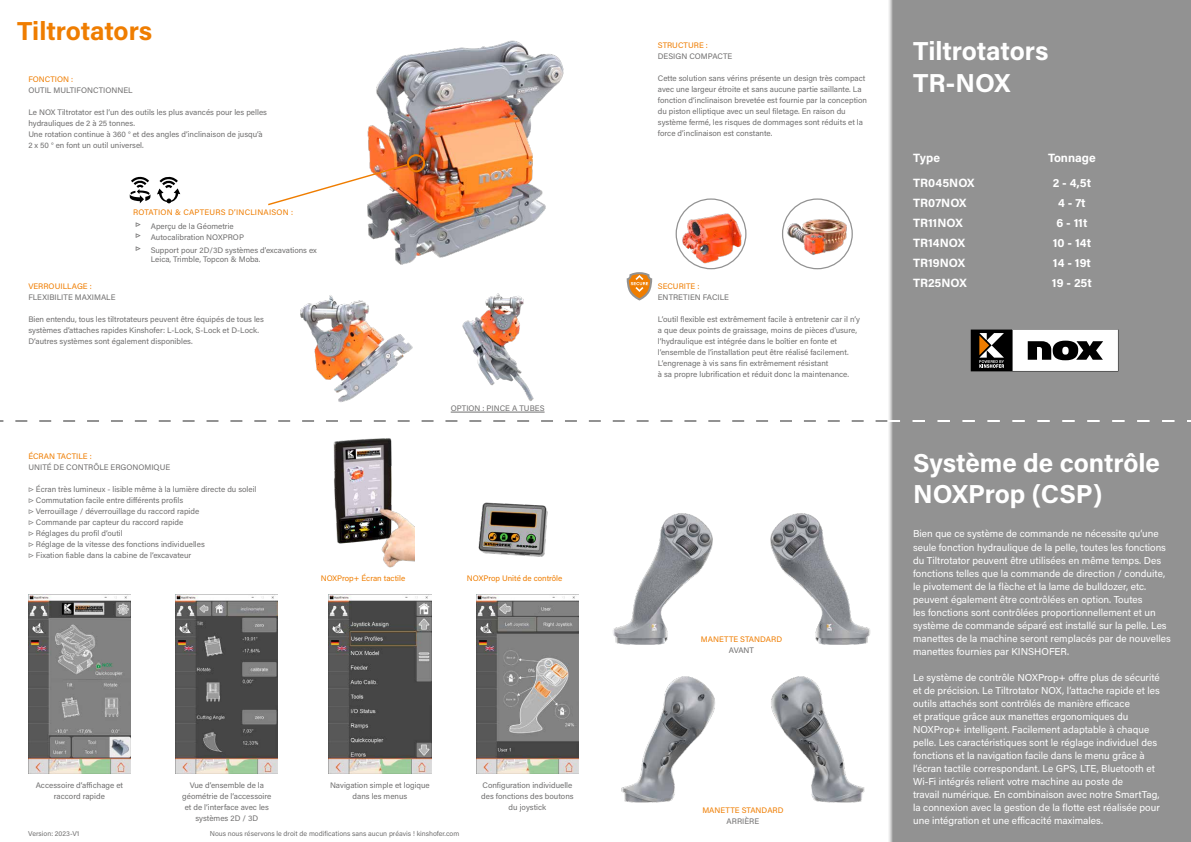
<style>
.page{position:relative;width:1191px;height:842px;background:#fff}
.page>*{position:absolute;margin:0;border:0;box-sizing:border-box;transform-origin:0 0}
.t1{font:700 26px/31.2px "Acumin Pro";color:#fff}
.t2{font:700 26px "Acumin Pro";color:#ef7d00}
.t3{font:700 12px "Acumin Pro";color:#fff}
.t4{font:10px/13px "Acumin Pro";color:#fff}
.t5{font:8px/11px "Acumin Pro";color:#706f6f}
.t6{font:8px "Acumin Pro";color:#ef7d00}
.t7{font:8px/14.2px "Acumin Pro";letter-spacing:.02em;color:#ef7d00}
.t8{font:7px "Acumin Pro";color:#706f6f}
.s1{color:#706f6f}
.s2{font-weight:700}
</style>
<div class="page">
<div style="left:887px;top:0;width:304px;height:842px;background:#929292"></div>
<img style="left:367px;top:40px;width:197px;height:225px">
<svg style="left:0;top:420px;width:1191px;height:2px"></svg>
<svg style="left:676px;top:199px;width:70px;height:70px"></svg>
<img style="left:677px;top:203px;width:69px;height:62px">
<div style="left:675px;top:198px;width:71px;height:71px;border:1px solid #929292;border-radius:50%"></div>
<img style="left:782px;top:200px;width:70px;height:69px">
<div style="left:782px;top:198px;width:71px;height:71px;border:1px solid #929292;border-radius:50%"></div>
<img style="left:300px;top:295px;width:113px;height:107px">
<img style="left:462px;top:293px;width:72px;height:108px">
<div style="left:407px;top:154px;width:18px;height:18px;border:2px solid #ef7d00;border-radius:50%"></div>
<svg style="left:268px;top:164px;width:139px;height:41px"></svg>
<svg style="left:130px;top:176px;width:20px;height:27px"></svg>
<svg style="left:157px;top:177px;width:23px;height:26px"></svg>
<hr style="left:451px;top:412px;width:93px;height:1px;background:#706f6f">
<svg style="left:970px;top:330px;width:148px;height:41px;background:#9a9997"></svg>
<img style="left:28px;top:594px;width:102px;height:180px">
<img style="left:476px;top:594px;width:102px;height:180px">
<img style="left:329px;top:594px;width:102px;height:180px">
<img style="left:176px;top:594px;width:102px;height:180px">
<img style="left:333px;top:438px;width:81px;height:130px">
<img style="left:478px;top:502px;width:70px;height:55px">
<img style="left:613px;top:513px;width:257px;height:132px">
<img style="left:621px;top:676px;width:244px;height:127px">
<svg style="left:626px;top:272px;width:26px;height:28px"></svg>
<h1 class="t2" style="left:17px;top:13px;width:137px">Tiltrotators</h1>
<p class="t6" style="left:28px;top:74px;width:46px">FONCTION :</p>
<p class="t5" style="left:28px;top:85px;width:106px">OUTIL MULTIFONCTIONNEL</p>
<p class="t5" style="left:28px;top:107px;width:240px">Le NOX Tiltrotator est l‘un des outils les plus avancés pour les pelles hydrauliques de 2 à 25 tonnes.<br>Une rotation continue à 360 ° et des angles d‘inclinaison de jusqu‘à 2 x 50 ° en font un outil universel.</p>
<p class="t7" style="left:133px;top:205px;width:161px">ROTATION &amp; CAPTEURS D’INCLINAISON : <sup>▷</sup> <span class="s1">Aperçu de la Géometrie</span></p>
<p class="t5" style="left:135px;top:231px;width:183px;line-height:12.2px"><sup>▷</sup> Autocalibration NOXPROP<br><span class="s2">▷</span> Support pour 2D/3D systèmes d’excavations ex</p>
<p class="t5" style="left:151px;top:253px;width:111px">Leica, Trimble, Topcon &amp; Moba.</p>
<p class="t6" style="left:28px;top:281px;width:65px">VERROUILLAGE :</p>
<p class="t5" style="left:28px;top:292px;width:89px">FLEXIBILITE MAXIMALE</p>
<p class="t5" style="left:28px;top:314px;width:237px">Bien entendu, tous les tiltrotateurs peuvent être équipés de tous les systèmes d’attaches rapides Kinshofer: L-Lock, S-Lock et D-Lock.<br>D‘autres systèmes sont également disponibles.</p>
<p class="t6" style="left:28px;top:451px;width:65px">ÉCRAN TACTILE :</p>
<p class="t5" style="left:28px;top:462px;width:143px">UNITÉ DE CONTRÔLE ERGONOMIQUE</p>
<p class="t5" style="left:28px;top:484px;width:230px">▷ Écran très lumineux - lisible même à la lumière directe du soleil ▷ Commutation facile entre différents profils<br>▷ Verrouillage / déverrouillage du raccord rapide<br>▷ Commande par capteur du raccord rapide<br>▷ Réglages du profil d‘outil<br>▷ Réglage de la vitesse des fonctions individuelles<br>▷ Fixation fiable dans la cabine de l‘excavateur</p>
<p class="t5" style="left:451px;top:403px;width:95px">OPTION : PINCE A TUBES</p>
<p class="t6" style="left:321px;top:572px;width:86px">NOXProp+ Écran tactile</p>
<p class="t6" style="left:467px;top:572px;width:97px">NOXProp Unité de contrôle</p>
<p class="t5" style="left:36px;top:780px;width:89px;text-align:center">Accessoire d‘affichage et raccord rapide</p>
<p class="t5" style="left:182px;top:780px;width:91px;text-align:center">Vue d‘ensemble de la géométrie de l‘accessoire et de l‘interface avec les systèmes 2D / 3D</p>
<p class="t5" style="left:330px;top:780px;width:101px;text-align:center">Navigation simple et logique dans les menus</p>
<p class="t5" style="left:481px;top:780px;width:94px;text-align:center">Configuration individuelle des fonctions des boutons du joystick</p>
<p class="t8" style="left:28px;top:829px;width:53px">Version: 2023-V1</p>
<p class="t8" style="left:210px;top:829px;width:251px">Nous nous réservons le droit de modifications sans aucun préavis ! kinshofer.com</p>
<p class="t6" style="left:658px;top:40px;width:52px">STRUCTURE :</p>
<p class="t5" style="left:658px;top:51px;width:76px">DESIGN COMPACTE</p>
<p class="t5" style="left:658px;top:73px;width:211px">Cette solution sans vérins présente un design très compact avec une largeur étroite et sans aucune partie saillante. La fonction d‘inclinaison brevetée est fournie par la conception du piston elliptique avec un seul filetage. En raison du système fermé, les risques de dommages sont réduits et la force d’inclinaison est constante.</p>
<p class="t6" style="left:658px;top:281px;width:43px">SECURITE :</p>
<p class="t5" style="left:658px;top:292px;width:73px">ENTRETIEN FACILE</p>
<p class="t5" style="left:658px;top:314px;width:204px">L‘outil flexible est extrêmement facile à entretenir car il n‘y a que deux points de graissage, moins de pièces d‘usure, l‘hydraulique est intégrée dans le boîtier en fonte et l‘ensemble de l‘installation peut être réalisé facilement.<br>L‘engrenage à vis sans fin extrêmement résistant<br>à sa propre lubrification et réduit donc la maintenance.</p>
<p class="t6" style="left:701px;top:633px;width:83px">MANETTE STANDARD</p>
<p class="t5" style="left:729px;top:644px;width:27px">AVANT</p>
<p class="t6" style="left:702px;top:805px;width:83px">MANETTE STANDARD</p>
<p class="t5" style="left:726px;top:815px;width:34px">ARRIÈRE</p>
<h1 class="t1" style="left:913px;top:35px;width:137px">Tiltrotators<br>TR-NOX</h1>
<h2 class="t3" style="left:913px;top:149px;width:28px">Type</h2>
<h2 class="t3" style="left:1048px;top:149px;width:49px">Tonnage</h2>
<h2 class="t3" style="left:913px;top:175px;width:63px">TR045NOX</h2>
<h2 class="t3" style="left:1052px;top:175px;width:40px">2 - 4,5t</h2>
<h2 class="t3" style="left:913px;top:194px;width:55px">TR07NOX</h2>
<h2 class="t3" style="left:1058px;top:194px;width:29px">4 - 7t</h2>
<h2 class="t3" style="left:913px;top:214px;width:51px">TR11NOX</h2>
<h2 class="t3" style="left:1056px;top:214px;width:33px">6 - 11t</h2>
<h2 class="t3" style="left:913px;top:234px;width:53px">TR14NOX</h2>
<h2 class="t3" style="left:1052px;top:234px;width:40px">10 - 14t</h2>
<h2 class="t3" style="left:913px;top:254px;width:53px">TR19NOX</h2>
<h2 class="t3" style="left:1052px;top:254px;width:40px">14 - 19t</h2>
<h2 class="t3" style="left:913px;top:274px;width:55px">TR25NOX</h2>
<h2 class="t3" style="left:1052px;top:274px;width:41px">19 - 25t</h2>
<h1 class="t1" style="left:913px;top:446px;width:248px">Système de contrôle<br>NOXProp (CSP)</h1>
<p class="t4" style="left:913px;top:527px;width:259px">Bien que ce système de commande ne nécessite qu‘une seule fonction hydraulique de la pelle, toutes les fonctions du Tiltrotator peuvent être utilisées en même temps. Des fonctions telles que la commande de direction / conduite, le pivotement de la flèche et la lame de bulldozer, etc. peuvent également être contrôlées en option. Toutes<br>les fonctions sont contrôlées proportionnellement et un système de commande séparé est installé sur la pelle. Les manettes de la machine seront remplacés par de nouvelles manettes fournies par KINSHOFER.</p>
<p class="t4" style="left:913px;top:670px;width:248px">Le système de contrôle NOXProp+ offre plus de sécurité et de précision. Le Tiltrotator NOX, l‘attache rapide et les outils attachés sont contrôlés de manière efficace<br>et pratique grâce aux manettes ergonomiques du NOXProp+ intelligent. Facilement adaptable à chaque pelle. Les caractéristiques sont le réglage individuel des fonctions et la navigation facile dans le menu grâce à l‘écran tactile correspondant. Le GPS, LTE, Bluetooth et Wi-Fi intégrés relient votre machine au poste de<br>travail numérique. En combinaison avec notre SmartTag, la connexion avec la gestion de la flotte est réalisée pour une intégration et une efficacité maximales.</p>
</div>
